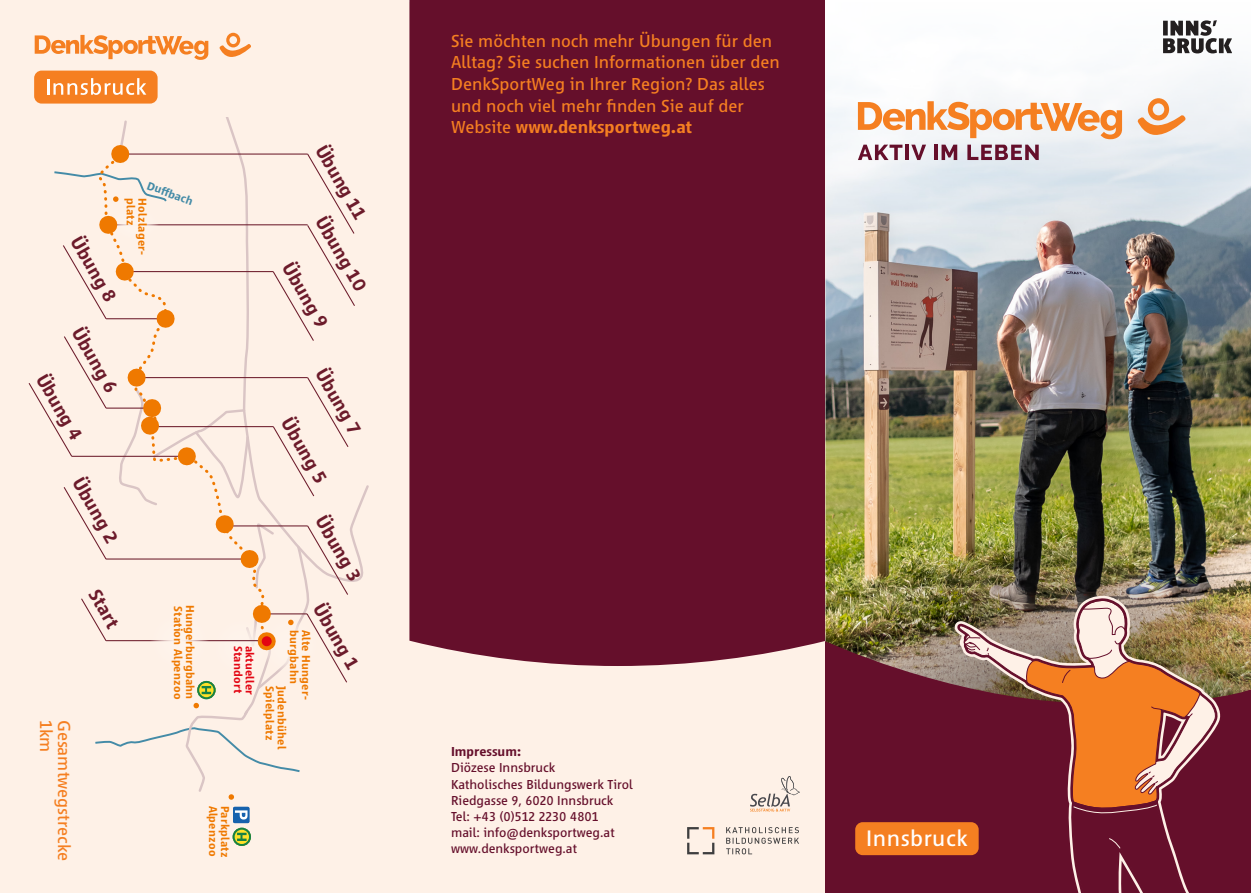
<style>
.page{position:relative;width:1251px;height:893px;background:#fff}
.page>*{position:absolute;margin:0;border:0;box-sizing:border-box;transform-origin:0 0}
.t1{font:23.25px "Vialog 1450 Pro";letter-spacing:.025em;color:#fff}
.t2{font:700 19.35px/35.7px "Vialog 1450 Pro";color:#6c1b2b}
.t3{font:18px/21.6px "Vialog 1450 Pro";color:#f57f21}
.t4{font:13.5px/16.2px "Vialog 1450 Pro";color:#650f2b}
.t5{font:700 13.5px "Vialog 1450 Pro";color:#650f2b}
.t6{font:700 11.85px "Vialog 1450 Pro";letter-spacing:.02em;color:#ef7900}
.t7{font:700 11.85px "Vialog 1450 Pro";letter-spacing:.02em;color:#e30613}
.t8{font:700 11.85px "Vialog 1450 Pro";color:#448ba7}
.s1{font-weight:700}
</style>
<div class="page">
<div style="left:401px;top:2px;width:425px;height:891px;background:#fef1e7"></div>
<div style="left:0;top:0;width:408px;height:893px;background:#fef1e7"></div>
<div style="left:409px;top:0;width:416px;height:666px;background:#650f2b"></div>
<img style="left:825px;top:2px;width:425px;height:891px">
<svg style="left:750px;top:776px;width:49px;height:35px"></svg>
<svg style="left:726px;top:827px;width:73px;height:27px"></svg>
<svg style="left:687px;top:827px;width:27px;height:27px"></svg>
<div style="left:34px;top:71px;width:123px;height:33px;background:#f57f21;border-radius:7px"></div>
<svg style="left:47px;top:78px;width:99px;height:17px"></svg>
<div style="left:233px;top:807px;width:16px;height:16px;background:#1662ad;border-radius:2px"></div>
<svg style="left:235px;top:810px;width:12px;height:9px"></svg>
<svg style="left:232px;top:828px;width:19px;height:18px"></svg>
<svg style="left:28px;top:118px;width:341px;height:682px"></svg>
<div style="left:262px;top:636px;width:10px;height:10px;background:#e30613;border-radius:50%"></div>
<svg style="left:35px;top:35px;width:173px;height:25px"></svg>
<svg style="left:219px;top:33px;width:32px;height:24px"></svg>
<p class="t8" style="left:150px;top:179px;width:49px;rotate:20deg">Duff bach</p>
<p class="t6" style="left:137px;top:198px;width:29px;rotate:90deg">platz</p>
<p class="t6" style="left:149px;top:198px;width:58px;rotate:90deg">Holzlager-</p>
<p class="t2" style="left:91px;top:229px;width:74px;rotate:60deg">Übung 8</p>
<p class="t2" style="left:92px;top:320px;width:74px;rotate:60deg">Übung 6</p>
<p class="t2" style="left:56px;top:366px;width:75px;rotate:60deg">Übung 4</p>
<p class="t2" style="left:93px;top:470px;width:74px;rotate:60deg">Übung 2</p>
<p class="t2" style="left:109px;top:582px;width:43px;rotate:60deg">Start</p>
<p class="t3" style="left:57px;top:719px;width:34px;rotate:90deg">1km</p>
<p class="t3" style="left:75px;top:719px;width:143px;rotate:90deg">Gesamtwegstrecke</p>
<p class="t6" style="left:185px;top:606px;width:95px;rotate:90deg">Station Alpenzoo</p>
<p class="t6" style="left:197px;top:605px;width:96px;rotate:90deg">Hungerburgbahn</p>
<p class="t2" style="left:366px;top:191px;width:85px;text-indent:-62px;rotate:60deg">Übung 11<br>Übung 10</p>
<p class="t2" style="left:302px;top:255px;width:74px;rotate:60deg">Übung 9</p>
<p class="t2" style="left:335px;top:361px;width:74px;rotate:60deg">Übung 7</p>
<p class="t2" style="left:301px;top:410px;width:74px;rotate:60deg">Übung 5</p>
<p class="t7" style="left:244px;top:645px;width:49px;rotate:90deg">Standort</p>
<p class="t7" style="left:256px;top:645px;width:51px;rotate:90deg">aktueller</p>
<p class="t2" style="left:335px;top:508px;width:74px;rotate:60deg">Übung 3</p>
<p class="t2" style="left:333px;top:596px;width:74px;rotate:60deg">Übung 1</p>
<p class="t6" style="left:301px;top:630px;width:55px;rotate:90deg">burgbahn</p>
<p class="t6" style="left:312px;top:630px;width:71px;rotate:90deg">Alte Hunger-</p>
<p class="t6" style="left:276px;top:686px;width:56px;rotate:90deg">Spielplatz</p>
<p class="t6" style="left:288px;top:686px;width:65px;rotate:90deg">Judenbühel</p>
<p class="t6" style="left:220px;top:806px;width:52px;rotate:90deg">Alpenzoo</p>
<p class="t6" style="left:232px;top:806px;width:53px;rotate:90deg">Parkplatz</p>
<p class="t3" style="left:451px;top:30px;width:330px">Sie möchten noch mehr Übungen für den Alltag? Sie suchen Informationen über den DenkSportWeg in Ihrer Region? Das alles und noch viel mehr finden Sie auf der Website <span class="s1">www.denksportweg.at</span></p>
<p class="t5" style="left:451px;top:744px;width:72px">Impressum:</p>
<p class="t4" style="left:451px;top:760px;width:183px">Diözese Innsbruck<br>Katholisches Bildungswerk Tirol<br>Riedgasse 9, 6020 Innsbruck<br>Tel: +43 (0)512 2230 4801<br>mail: info@denksportweg.at www.denksportweg.at</p>
<p class="t1" style="left:865px;top:825px;width:103px">Innsbruck</p>
</div>
